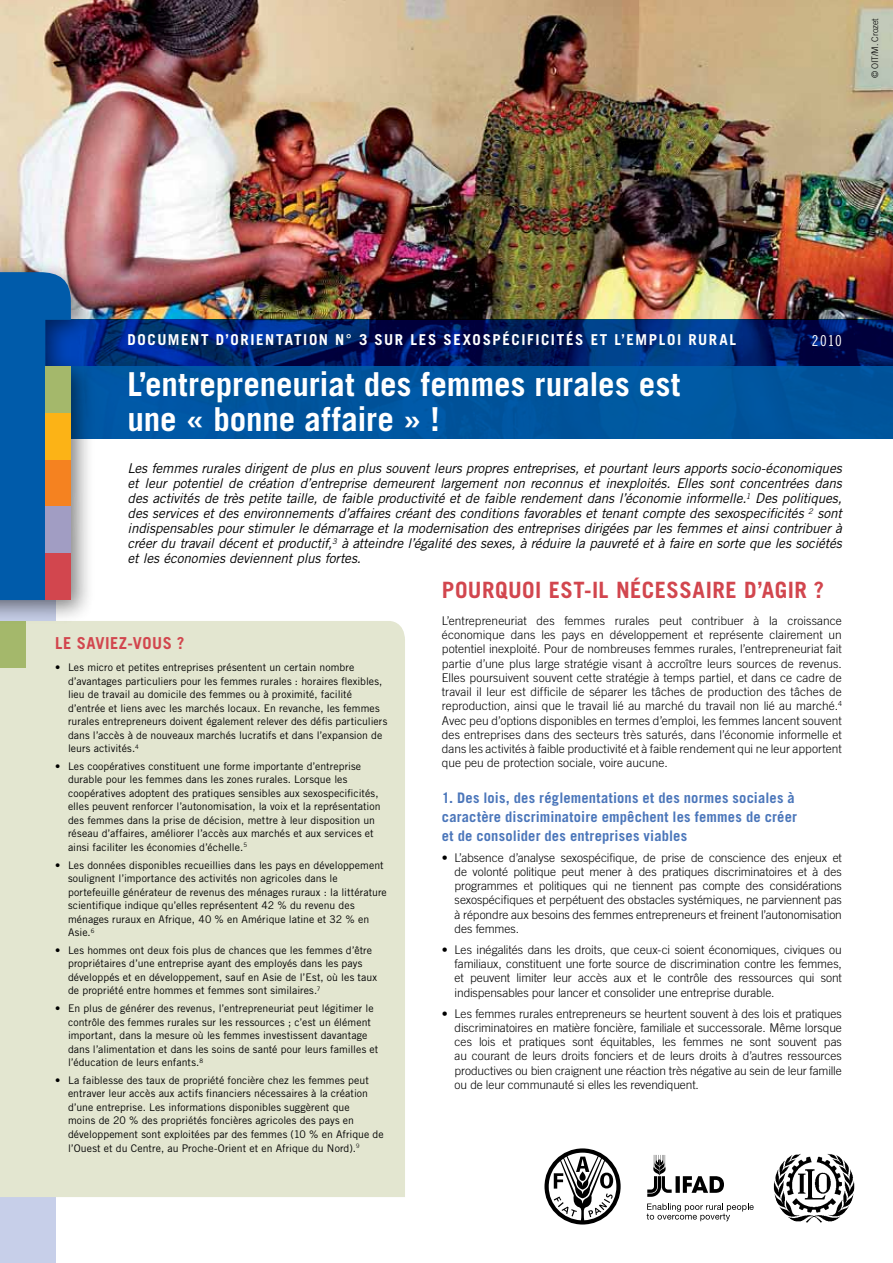
<style>
.page{position:relative;width:893px;height:1263px;background:#fff}
.page>*{position:absolute;margin:0;border:0;box-sizing:border-box;transform-origin:0 0}
.t1{font:700 33px/34.5px "Trade Gothic LT Std";letter-spacing:-.005em;color:#fff}
.t2{font:700 22.5px "Trade Gothic LT Std";color:#d2464e}
.t3{font:700 16.5px "Trade Gothic LT Std";color:#d2464e}
.t4{font:700 15px "Trade Gothic LT Std";letter-spacing:.105em;color:#fff}
.t5{font:15px "Trade Gothic LT Std Cn 18";color:#fff}
.t6{font:700 14.55px/18.8px "Trade Gothic LT Std";letter-spacing:.01em;color:#4b76ba}
.t7{font:italic 13.5px/15px "Trade Gothic LT Std";letter-spacing:-.005em;color:#000;text-align:justify}
.t8{font:300 12px/14.2px "Trade Gothic LT Std";letter-spacing:-.005em;color:#000;text-align:justify}
.t9{font:10.5px/13.5px "Trade Gothic LT Std";letter-spacing:.005em;color:#000}
.t10{font:300 9px "Trade Gothic LT Std";letter-spacing:-.01em;color:#000}
</style>
<div class="page">
<img style="left:0;top:0;width:893px;height:320px">
<svg style="left:95px;top:320px;width:798px;height:47px;background:#00226c"></svg>
<div style="left:0;top:367px;width:893px;height:72px;background:#00569f"></div>
<div style="left:0;top:547px;width:55px;height:716px;background:#c7cfe9"></div>
<div style="left:0;top:621px;width:405px;height:576px;background:#e3e6d0"></div>
<div style="left:0;top:621px;width:26px;height:47px;background:#a4b86b"></div>
<svg style="left:544px;top:1148px;width:77px;height:76px"></svg>
<img style="left:774px;top:1153px;width:80px;height:70px">
<svg style="left:647px;top:1155px;width:77px;height:42px"></svg>
<svg style="left:647px;top:1203px;width:107px;height:18px"></svg>
<div style="left:0;top:258px;width:95px;height:365px;background:#000;opacity:.5"></div>
<div style="left:0;top:317px;width:45px;height:283px;background:#005baa"></div>
<div style="left:45px;top:460px;width:26px;height:46px;background:#f58220"></div>
<div style="left:45px;top:506px;width:26px;height:47px;background:#a19dc3"></div>
<div style="left:45px;top:413px;width:26px;height:47px;background:#fcb316"></div>
<div style="left:45px;top:553px;width:26px;height:47px;background:#d2464e"></div>
<svg style="left:0;top:272px;width:71px;height:48px;background:#085ea9"></svg>
<div style="left:45px;top:366px;width:26px;height:47px;background:#a4b86b"></div>
<p class="t10" style="left:870px;top:78px;width:62px;rotate:-90deg">© OIT/M. Crozet</p>
<h3 class="t4" style="left:128px;top:330px;width:610px">Document d’orientation n° 3 sur les sexospécificités et l’emploi rural</h3>
<h1 class="t1" style="left:128px;top:367px;width:554px">L’entrepreneuriat des femmes rurales est une « bonne affaire » !</h1>
<p class="t7" style="left:128px;top:461px;width:716px">Les femmes rurales dirigent de plus en plus souvent leurs propres entreprises, et pourtant leurs apports socio-économiques et leur potentiel de création d’entreprise demeurent largement non reconnus et inexploités. Elles sont concentrées dans des activités de très petite taille, de faible productivité et de faible rendement dans l’économie informelle.<sup>1</sup> Des politiques, des services et des environnements d’affaires créant des conditions favorables et tenant compte des sexospecificités <sup>2</sup> sont indispensables pour stimuler le démarrage et la modernisation des entreprises dirigées par les femmes et ainsi contribuer à créer du travail décent et productif,<sup>3</sup> à atteindre l’égalité des sexes, à réduire la pauvreté et à faire en sorte que les sociétés et les économies deviennent plus fortes.</p>
<h2 class="t2" style="left:442px;top:576px;width:14px">POUR</h2>
<h2 class="t2" style="left:495px;top:576px;width:24px">QUOI</h2>
<h2 class="t2" style="left:549px;top:576px;width:81px">EST-ILNÉCESSAIRE</h2>
<h2 class="t2" style="left:744px;top:576px;width:81px">D’AGIR ?</h2>
<p class="t8" style="left:442px;top:613px;width:402px">L’entrepreneuriat des femmes rurales peut contribuer à la croissance économique dans les pays en développement et représente clairement un potentiel inexploité. Pour de nombreuses femmes rurales, l’entrepreneuriat fait partie d’une plus large stratégie visant à accroître leurs sources de revenus.<br>Elles poursuivent souvent cette stratégie à temps partiel, et dans ce cadre de travail il leur est difficile de séparer les tâches de production des tâches de reproduction, ainsi que le travail lié au marché du travail non lié au marché.<sup>4<br></sup>Avec peu d’options disponibles en termes d’emploi, les femmes lancent souvent des entreprises dans des secteurs très saturés, dans l’économie informelle et dans les activités à faible productivité et à faible rendement qui ne leur apportent que peu de protection sociale, voire aucune.</p>
<h3 class="t6" style="left:442px;top:788px;width:357px">1. Des lois, des réglementations et des normes sociales à caractère discriminatoire empêchent les femmes de créer et de consolider des entreprises viables</h3>
<p class="t8" style="left:455px;top:850px;width:389px;text-indent:-13px">• L’absence d’analyse sexospécifique, de prise de conscience des enjeux et de volonté politique peut mener à des pratiques discriminatoires et à des programmes et politiques qui ne tiennent pas compte des considérations sexospécifiques et perpétuent des obstacles systémiques, ne parviennent pas à répondre aux besoins des femmes entrepreneurs et freinent l’autonomisation des femmes.</p>
<p class="t8" style="left:455px;top:942px;width:389px;text-indent:-13px">• Les inégalités dans les droits, que ceux-ci soient économiques, civiques ou familiaux, constituent une forte source de discrimination contre les femmes, et peuvent limiter leur accès aux et le contrôle des ressources qui sont indispensables pour lancer et consolider une entreprise durable.</p>
<p class="t8" style="left:455px;top:1006px;width:389px;text-indent:-13px">• Les femmes rurales entrepreneurs se heurtent souvent à des lois et pratiques discriminatoires en matière foncière, familiale et successorale. Même lorsque ces lois et pratiques sont équitables, les femmes ne sont souvent pas au courant de leurs droits fonciers et de leurs droits à d’autres ressources productives ou bien craignent une réaction très négative au sein de leur famille ou de leur communauté si elles les revendiquent.</p>
<h3 class="t5" style="left:812px;top:332px;width:32px">2010</h3>
<h3 class="t3" style="left:55px;top:633px;width:98px">LE SAVIEZ-VOUS</h3>
<h3 class="t3" style="left:177px;top:633px;width:9px">?</h3>
<p class="t9" style="left:68px;top:660px;width:321px;text-indent:-13px">• Les micro et petites entreprises présentent un certain nombre d’avantages particuliers pour les femmes rurales : horaires flexibles, lieu de travail au domicile des femmes ou à proximité, facilité d’entrée et liens avec les marchés locaux. En revanche, les femmes rurales entrepreneurs doivent également relever des défis particuliers dans l’accès à de nouveaux marchés lucratifs et dans l’expansion de leurs activités.<sup>4</sup></p>
<p class="t9" style="left:68px;top:759px;width:314px;text-indent:-13px">• Les coopératives constituent une forme importante d’entreprise durable pour les femmes dans les zones rurales. Lorsque les coopératives adoptent des pratiques sensibles aux sexospecificités, elles peuvent renforcer l’autonomisation, la voix et la représentation des femmes dans la prise de décision, mettre à leur disposition un réseau d’affaires, améliorer l’accès aux marchés et aux services et ainsi faciliter les économies d’échelle.<sup>5</sup></p>
<p class="t9" style="left:68px;top:858px;width:320px;text-indent:-13px">• Les données disponibles recueillies dans les pays en développement soulignent l’importance des activités non agricoles dans le portefeuille générateur de revenus des ménages ruraux : la littérature scientifique indique qu’elles représentent 42 % du revenu des ménages ruraux en Afrique, 40 % en Amérique latine et 32 % en Asie.<sup>6</sup></p>
<p class="t9" style="left:68px;top:943px;width:311px;text-indent:-13px">• Les hommes ont deux fois plus de chances que les femmes d’être propriétaires d’une entreprise ayant des employés dans les pays développés et en développement, sauf en Asie de l’Est, où les taux de propriété entre hommes et femmes sont similaires.<sup>7</sup></p>
<p class="t9" style="left:68px;top:1001px;width:312px;text-indent:-13px">• En plus de générer des revenus, l’entrepreneuriat peut légitimer le contrôle des femmes rurales sur les ressources ; c’est un élément important, dans la mesure où les femmes investissent davantage dans l’alimentation et dans les soins de santé pour leurs familles et l’éducation de leurs enfants.<sup>8</sup></p>
<p class="t9" style="left:68px;top:1073px;width:317px;text-indent:-13px">• La faiblesse des taux de propriété foncière chez les femmes peut entraver leur accès aux actifs financiers nécessaires à la création d’une entreprise. Les informations disponibles suggèrent que<br>moins de 20 % des propriétés foncières agricoles des pays en développement sont exploitées par des femmes (10 % en Afrique de l’Ouest et du Centre, au Proche-Orient et en Afrique du Nord).<sup>9</sup></p>
</div>
